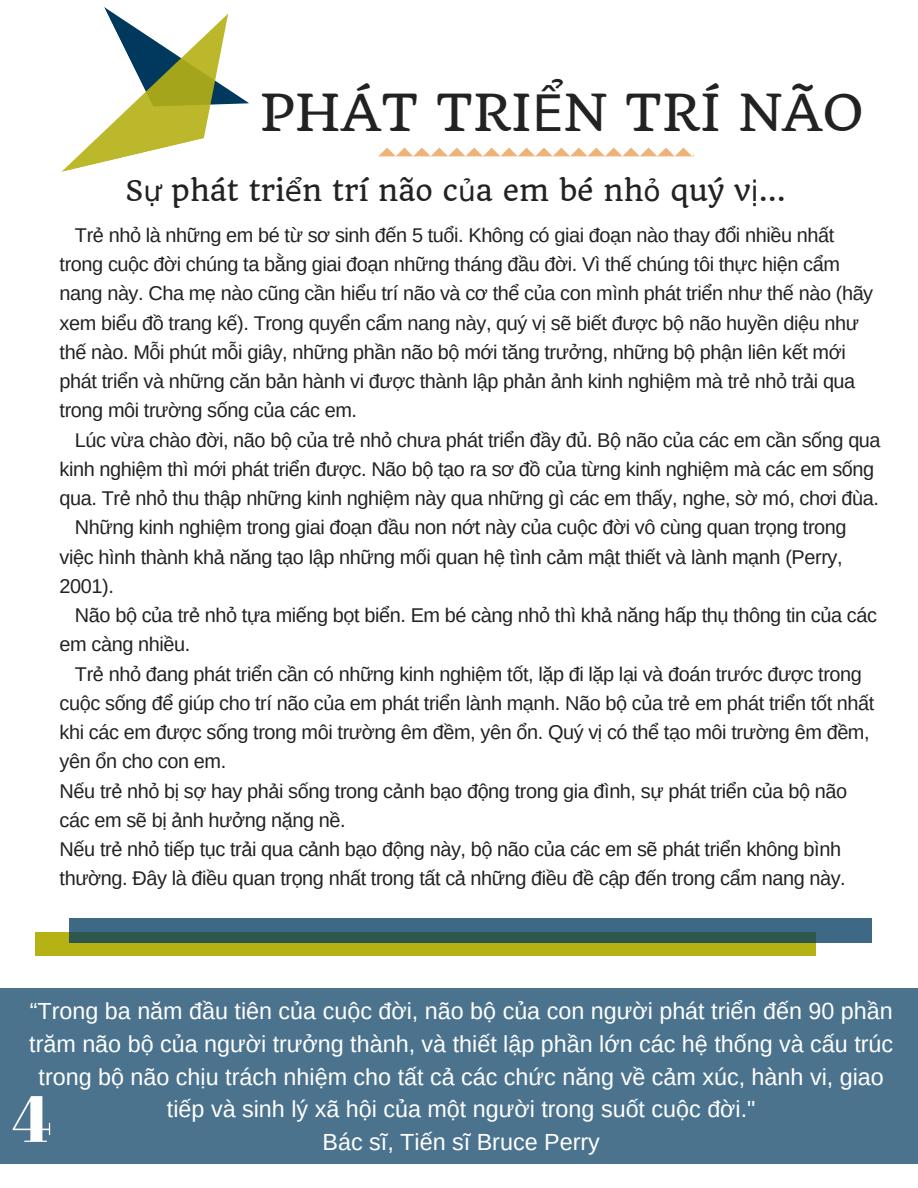
<style>
.page{position:relative;width:918px;height:1188px;background:#fff}
.page>*{position:absolute;margin:0;border:0;box-sizing:border-box;transform-origin:0 0}
.t1{font:65.4px "Abril Fatface";color:#fff}
.t2{font:49.8px "Quando";color:#222}
.t3{font:28.05px "Quando";color:#222}
.t4{font:23.4px/32.7px "Arimo";color:#fff;text-align:center}
.t5{font:19.95px/29.2px "Arimo";letter-spacing:-.02em;color:#222}
.s1{font-family:"DejaVu Sans"}
</style>
<div class="page">
<div style="left:0;top:988px;width:918px;height:175px;background:#4b738d"></div>
<svg style="left:61px;top:7px;width:188px;height:165px"></svg>
<div style="left:35px;top:933px;width:780px;height:23px;background:#b6b115"></div>
<svg style="left:70px;top:918px;width:802px;height:25px;background:#37616d"></svg>
<svg style="left:378px;top:148px;width:316px;height:8px"></svg>
<h2 class="t2" style="left:260px;top:81px;width:605px">PHÁT TRI<span class="s1">Ể</span>N TRÍ NÃO</h2>
<h3 class="t3" style="left:125px;top:174px;width:662px">S<span class="s1">ự</span> phát tri<span class="s1">ể</span>n trí não c<span class="s1">ủ</span>a em bé nh<span class="s1">ỏ</span> quý v<span class="s1">ị</span>...</h3>
<p class="t5" style="left:60px;top:220px;width:815px;text-indent:15px">Trẻ nhỏ là những em bé từ sơ sinh đến 5 tuổi. Không có giai đoạn nào thay đổi nhiều nhất trong cuộc đời chúng ta bằng giai đoạn những tháng đầu đời. Vì thế chúng tôi thực hiện cẩm nang này. Cha mẹ nào cũng cần hiểu trí não và cơ thể của con mình phát triển như thế nào (hãy xem biểu đồ trang kế). Trong quyển cẩm nang này, quý vị sẽ biết được bộ não huyền diệu như thế nào. Mỗi phút mỗi giây, những phần não bộ mới tăng trưởng, những bộ phận liên kết mới phát triển và những căn bản hành vi được thành lập phản ảnh kinh nghiệm mà trẻ nhỏ trải qua trong môi trường sống của các em.</p>
<p class="t5" style="left:75px;top:425px;width:807px">Lúc vừa chào đời, não bộ của trẻ nhỏ chưa phát triển đầy đủ. Bộ não của các em cần sống qua</p>
<p class="t5" style="left:60px;top:454px;width:816px">kinh nghiệm thì mới phát triển được. Não bộ tạo ra sơ đồ của từng kinh nghiệm mà các em sống</p>
<p class="t5" style="left:60px;top:484px;width:821px">qua. Trẻ nhỏ thu thập những kinh nghiệm này qua những gì các em thấy, nghe, sờ mó, chơi đùa.</p>
<p class="t5" style="left:75px;top:513px;width:773px">Những kinh nghiệm trong giai đoạn đầu non nớt này của cuộc đời vô cùng quan trọng trong</p>
<p class="t5" style="left:60px;top:542px;width:785px">việc hình thành khả năng tạo lập những mối quan hệ tình cảm mật thiết và lành mạnh (Perry,</p>
<p class="t5" style="left:60px;top:571px;width:56px">2001).</p>
<p class="t5" style="left:75px;top:601px;width:804px">Não bộ của trẻ nhỏ tựa miếng bọt biển. Em bé càng nhỏ thì khả năng hấp thụ thông tin của các</p>
<p class="t5" style="left:60px;top:630px;width:132px">em càng nhiều.</p>
<p class="t5" style="left:75px;top:659px;width:788px">Trẻ nhỏ đang phát triển cần có những kinh nghiệm tốt, lặp đi lặp lại và đoán trước được trong</p>
<p class="t5" style="left:60px;top:688px;width:816px">cuộc sống để giúp cho trí não của em phát triển lành mạnh. Não bộ của trẻ em phát triển tốt nhất</p>
<p class="t5" style="left:60px;top:718px;width:812px">khi các em được sống trong môi trường êm đềm, yên ổn. Quý vị có thể tạo môi trường êm đềm,</p>
<p class="t5" style="left:60px;top:747px;width:168px">yên ổn cho con em.</p>
<p class="t5" style="left:60px;top:776px;width:789px">Nếu trẻ nhỏ bị sợ hay phải sống trong cảnh bạo động trong gia đình, sự phát triển của bộ não</p>
<p class="t5" style="left:60px;top:805px;width:288px">các em sẽ bị ảnh hưởng nặng nề.</p>
<p class="t5" style="left:60px;top:835px;width:783px">Nếu trẻ nhỏ tiếp tục trải qua cảnh bạo động này, bộ não của các em sẽ phát triển không bình</p>
<p class="t5" style="left:60px;top:864px;width:788px">thường. Đây là điều quan trọng nhất trong tất cả những điều đề cập đến trong cẩm nang này.</p>
<p class="t4" style="left:29px;top:995px;width:866px">“Trong ba năm đầu tiên của cuộc đời, não bộ của con người phát triển đến 90 phần trăm não bộ của người trưởng thành, và thiết lập phần lớn các hệ thống và cấu trúc trong bộ não chịu trách nhiệm cho tất cả các chức năng về cảm xúc, hành vi, giao tiếp và sinh lý xã hội của một người trong suốt cuộc đời."</p>
<h1 class="t1" style="left:12px;top:1073px;width:41px">4</h1>
<p class="t4" style="left:323px;top:1125px;width:279px">Bác sĩ, Tiến sĩ Bruce Perry</p>
</div>
